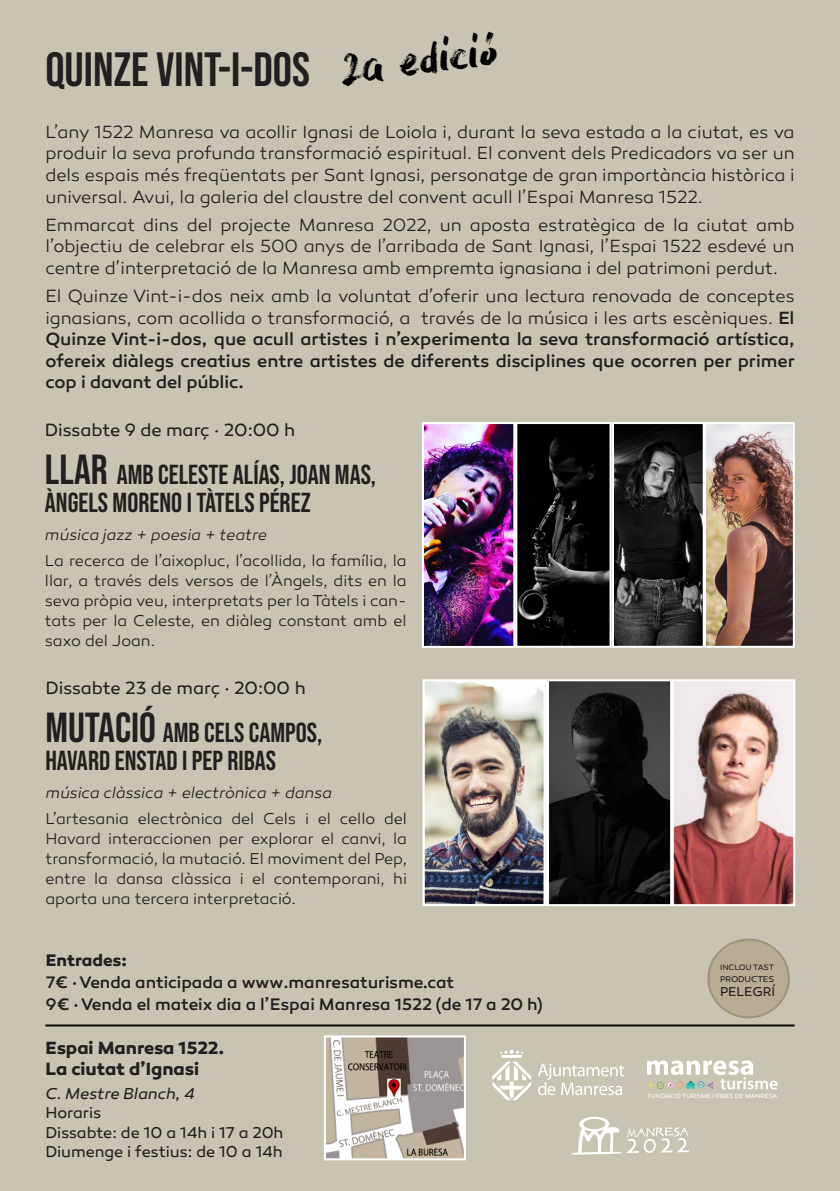
<style>
.page{position:relative;width:840px;height:1191px;background:#fff}
.page>*{position:absolute;margin:0;border:0;box-sizing:border-box;transform-origin:0 0}
.t1{font:48px "Bebas Neue";color:#231f20}
.t2{font:40px "Dry Brush";color:#000}
.t3{font:27.6px/28px "Bebas Neue";color:#231f20}
.t4{font:300 18px/21.6px "Canaro";letter-spacing:-.005em;color:#231f20;text-align:justify}
.t5{font:500 18px/21.6px "Canaro";letter-spacing:-.005em;color:#231f20;text-align:justify}
.t6{font:18px "Canaro";letter-spacing:-.01em;color:#231f20}
.t7{font:700 18px "Canaro";letter-spacing:-.005em;color:#231f20}
.t8{font:500 17px "Canaro";letter-spacing:-.005em;color:#231f20}
.t9{font:700 17px "Canaro";letter-spacing:-.005em;color:#231f20}
.t10{font:300 16px/20px "Canaro";letter-spacing:-.005em;color:#231f20;text-align:justify}
.t11{font:16px "Canaro";letter-spacing:-.005em;color:#231f20}
.t12{font:italic 300 16px "Canaro";letter-spacing:-.005em;color:#231f20}
.t13{font:italic 16px "Canaro";letter-spacing:-.005em;color:#231f20}
.t14{font:13px "Canaro";letter-spacing:-.005em;color:#231f20}
.t15{font:8.6px "Canaro";letter-spacing:-.01em;color:#231f20}
.t16{font:8px "Canaro";letter-spacing:-.02em;color:#231f20}
.t17{font:6.2px "Canaro";letter-spacing:-.005em;color:#fff}
.s1{font-weight:300}
.s2{font-size:42px}
</style>
<div class="page">
<div style="left:0;top:0;width:839px;height:1191px;background:#c9c3b3"></div>
<img style="left:424px;top:425px;width:88px;height:220px">
<div style="left:421px;top:422px;width:94px;height:226px;border:2px solid #fff"></div>
<img style="left:327px;top:1038px;width:135px;height:119px">
<div style="left:324px;top:1035px;width:141px;height:125px;border:2px solid #fff"></div>
<hr style="left:45px;top:1024px;width:749px;height:2px;background:#0d0a0a">
<svg style="left:646px;top:1060px;width:131px;height:29px"></svg>
<svg style="left:571px;top:1116px;width:118px;height:38px"></svg>
<svg style="left:492px;top:1049px;width:39px;height:51px"></svg>
<svg style="left:537px;top:1063px;width:86px;height:32px"></svg>
<img style="left:614px;top:425px;width:177px;height:220px">
<div style="left:703px;top:422px;width:91px;height:226px;border:2px solid #fff"></div>
<div style="left:611px;top:422px;width:93px;height:226px;border:2px solid #fff"></div>
<div style="left:708px;top:939px;width:80px;height:78px;background:#b6ab95;border-radius:50%"></div>
<div style="left:707px;top:938px;width:82px;height:80px;border:2px solid #9e937f;border-radius:50%"></div>
<img style="left:518px;top:425px;width:90px;height:220px">
<div style="left:515px;top:422px;width:96px;height:226px;border:2px solid #fff"></div>
<img style="left:426px;top:683px;width:116px;height:219px">
<div style="left:423px;top:680px;width:122px;height:225px;border:2px solid #fff"></div>
<div style="left:422px;top:679px;width:125px;height:227px;border:2px solid #fff"></div>
<img style="left:549px;top:682px;width:119px;height:221px">
<div style="left:546px;top:679px;width:125px;height:227px;border:2px solid #fff"></div>
<img style="left:674px;top:682px;width:117px;height:221px">
<div style="left:671px;top:679px;width:123px;height:227px;border:2px solid #fff"></div>
<p class="t1" style="left:45px;top:42px;width:37px">QUINZE</p>
<p class="t1" style="left:156px;top:42px;width:155px">VINT-I-DOS</p>
<p class="t2" style="left:336px;top:47px;width:161px;rotate:-7deg">2a edició</p>
<p class="t4" style="left:45px;top:121px;width:750px">L’any 1522 Manresa va acollir Ignasi de Loiola i, durant la seva estada a la ciutat, es va produir la seva profunda transformació espiritual. El convent dels Predicadors va ser un dels espais més freqüentats per Sant Ignasi, personatge de gran importància històrica i universal. Avui, la galeria del claustre del convent acull l’Espai Manresa 1522.</p>
<p class="t4" style="left:45px;top:214px;width:750px">Emmarcat dins del projecte Manresa 2022, un aposta estratègica de la ciutat amb l’objectiu de celebrar els 500 anys de l’arribada de Sant Ignasi, l’Espai 1522 esdevé un centre d’interpretació de la Manresa amb empremta ignasiana i del patrimoni perdut.</p>
<p class="t5" style="left:45px;top:285px;width:750px"><span class="s1">El Quinze Vint-i-dos neix amb la voluntat d’oferir una lectura renovada de conceptes ignasians, com acollida o transformació, a través de la música i les arts escèniques.</span> El Quinze Vint-i-dos, que acull artistes i n’experimenta la seva transformació artística, ofereix diàlegs creatius entre artistes de diferents disciplines que ocorren per primer cop i davant del públic.</p>
<p class="t6" style="left:45px;top:419px;width:252px">Dissabte 9 de març · 20:00 h</p>
<p class="t3" style="left:45px;top:460px;width:332px"><span class="s2">LLAR</span> AMB CELESTE ALÍAS, JOAN MAS,<br>ÀNGELS MORENO I TÀTELS PÉREZ</p>
<p class="t12" style="left:45px;top:525px;width:223px">música jazz + poesia + teatre</p>
<p class="t10" style="left:45px;top:551px;width:363px">La recerca de l’aixopluc, l’acollida, la família, la llar, a través dels versos de l’Àngels, dits en la seva pròpia veu, interpretats per la Tàtels i can&shy;tats per la Celeste, en diàleg constant amb el saxo del Joan.</p>
<p class="t6" style="left:45px;top:677px;width:262px">Dissabte 23 de març · 20:00 h</p>
<p class="t3" style="left:45px;top:718px;width:278px"><span class="s2">MUTACIÓ</span> AMB CELS CAMPOS,</p>
<p class="t3" style="left:45px;top:746px;width:232px">HAVARD ENSTAD I PEP RIBAS</p>
<p class="t12" style="left:45px;top:783px;width:288px">música clàssica + electrònica + dansa</p>
<p class="t10" style="left:45px;top:809px;width:363px">L’artesania electrònica del Cels i el cello del Havard interaccionen per explorar el canvi, la transformació, la mutació. El moviment del Pep, entre la dansa clàssica i el contemporani, hi aporta una tercera interpretació.</p>
<p class="t9" style="left:46px;top:949px;width:82px">Entrades:</p>
<p class="t8" style="left:46px;top:971px;width:409px">7€ · Venda anticipada a www.manresaturisme.cat</p>
<p class="t8" style="left:46px;top:993px;width:498px">9€ · Venda el mateix dia a l’Espai Manresa 1522 (de 17 a 20 h)</p>
<p class="t7" style="left:45px;top:1036px;width:180px">Espai Manresa 1522.</p>
<p class="t7" style="left:45px;top:1057px;width:155px">La ciutat d’Ignasi</p>
<p class="t13" style="left:45px;top:1084px;width:151px">C. Mestre Blanch, 4</p>
<p class="t11" style="left:45px;top:1103px;width:58px">Horaris</p>
<p class="t11" style="left:45px;top:1122px;width:239px">Dissabte: de 10 a 14h i 17 a 20h</p>
<p class="t11" style="left:45px;top:1142px;width:239px">Diumenge i festius: de 10 a 14h</p>
<p class="t16" style="left:719px;top:962px;width:55px">INCLOU TAST</p>
<p class="t15" style="left:719px;top:973px;width:56px">PRODUCTES</p>
<p class="t14" style="left:719px;top:983px;width:56px">PELEGRÍ</p>
<p class="t17" style="left:647px;top:1092px;width:131px">FUNDACIÓ TURISME I FIRES DE MANRESA</p>
</div>
